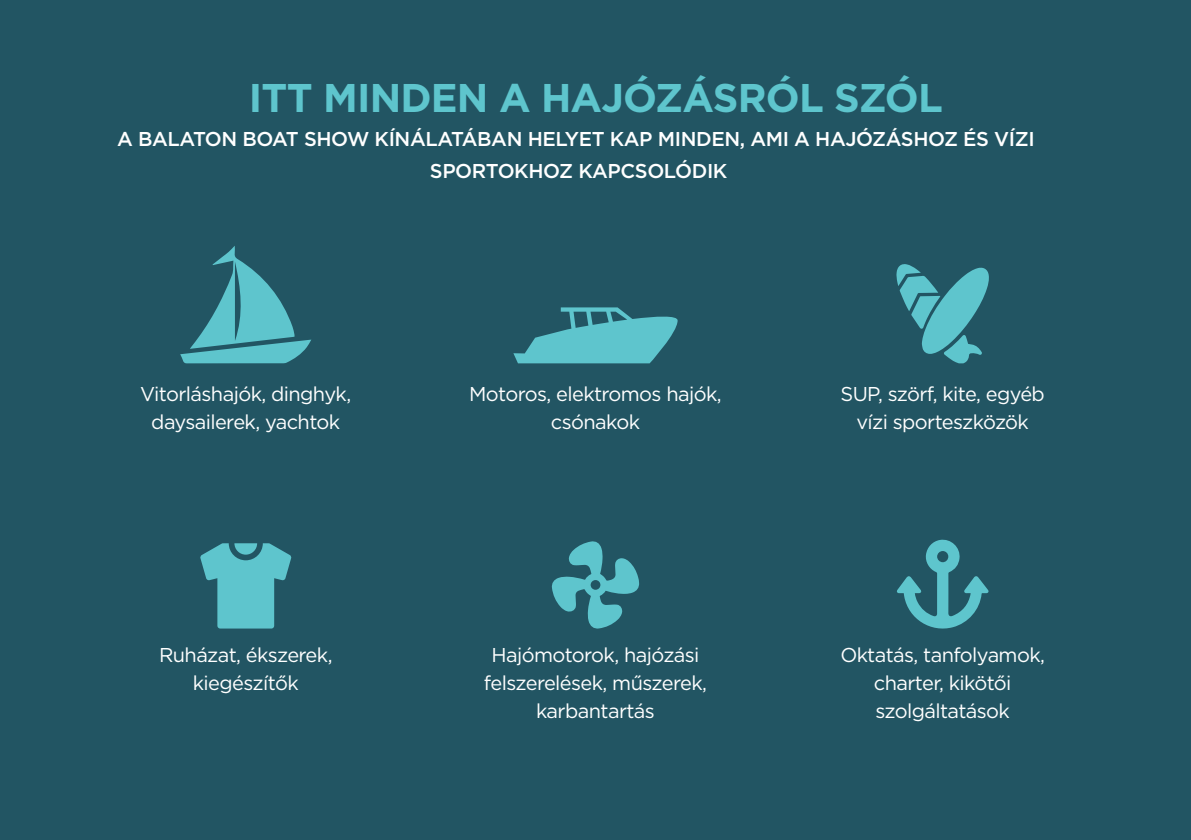
<style>
.page{position:relative;width:1191px;height:840px;background:#fff}
.page>*{position:absolute;margin:0;border:0;box-sizing:border-box;transform-origin:0 0}
.t1{font:700 40px "Gotham";letter-spacing:-.02em;color:#5ec5cd}
.t2{font:20px/28px "Gotham";letter-spacing:-.03em;color:#fff;text-align:center}
.t3{font:500 20px/32px "Gotham";letter-spacing:-.02em;color:#fff;text-align:center}
</style>
<div class="page">
<div style="left:0;top:0;width:1191px;height:839px;background:#225563"></div>
<svg style="left:180px;top:246px;width:131px;height:117px"></svg>
<svg style="left:513px;top:307px;width:164px;height:56px"></svg>
<svg style="left:896px;top:264px;width:93px;height:99px"></svg>
<svg style="left:551px;top:541px;width:88px;height:87px"></svg>
<svg style="left:897px;top:539px;width:91px;height:90px"></svg>
<svg style="left:200px;top:543px;width:91px;height:85px"></svg>
<h1 class="t1" style="left:249px;top:71px;width:695px">ITT MINDEN A HAJÓZÁSRÓL SZÓL</h1>
<p class="t3" style="left:117px;top:122px;width:919px">A BALATON BOAT SHOW KÍNÁLATÁBAN HELYET KAP MINDEN, AMI A HAJÓZÁSHOZ ÉS VÍZI<br>SPORTOKHOZ KAPCSOLÓDIK</p>
<p class="t2" style="left:140px;top:379px;width:212px">Vitorláshajók, dinghyk, daysailerek, yachtok</p>
<p class="t2" style="left:469px;top:379px;width:254px">Motoros, elektromos hajók, csónakok</p>
<p class="t2" style="left:159px;top:640px;width:175px">Ruházat, ékszerek, kiegészítők</p>
<p class="t2" style="left:484px;top:640px;width:225px">Hajómotorok, hajózási felszerelések, műszerek, karbantartás</p>
<p class="t2" style="left:840px;top:379px;width:206px">SUP, szörf, kite, egyéb vízi sporteszközök</p>
<p class="t2" style="left:840px;top:640px;width:206px">Oktatás, tanfolyamok, charter, kikötői szolgáltatások</p>
</div>
